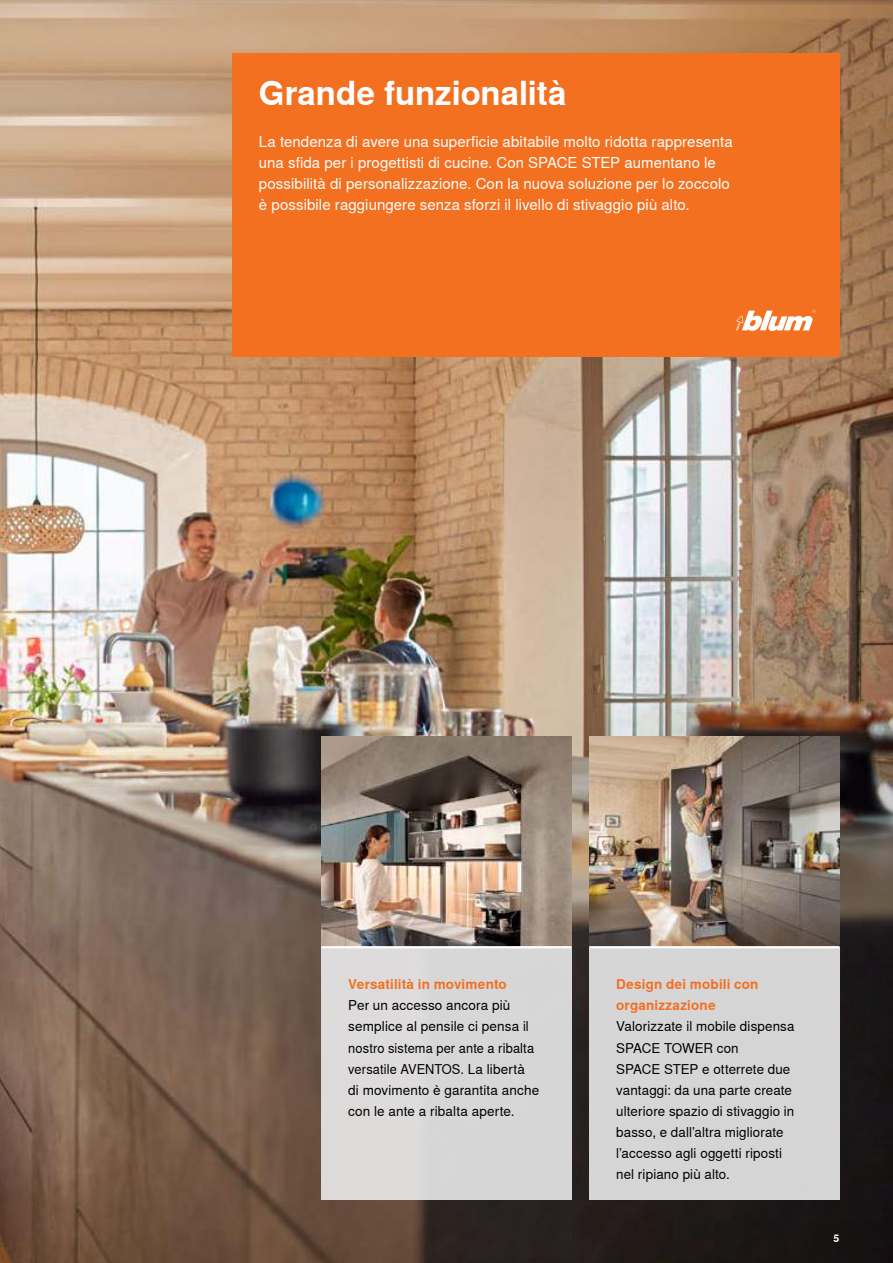
<style>
.page{position:relative;width:893px;height:1263px;background:#fff}
.page>*{position:absolute;margin:0;border:0;box-sizing:border-box;transform-origin:0 0}
.t1{font:700 33px "Nimbus Sans Global";letter-spacing:-.005em;color:#fff}
.t2{font:15px/21px "Nimbus Sans Global";letter-spacing:.005em;color:#fff}
.t3{font:13.5px/21px "Nimbus Sans Global";letter-spacing:.01em;color:#000}
.t4{font:700 13.5px/21px "Nimbus Sans Global";letter-spacing:.015em;color:#f37021}
.t5{font:700 10.5px "Nimbus Sans Global";color:#fff}
</style>
<div class="page">
<img style="left:0;top:0;width:194px;height:1263px">
<img style="left:194px;top:0;width:699px;height:1263px">
<img style="left:321px;top:737px;width:250px;height:209px">
<img style="left:589px;top:737px;width:250px;height:209px">
<div style="left:232px;top:54px;width:607px;height:303px;background:#f37021"></div>
<svg style="left:736px;top:310px;width:80px;height:21px"></svg>
<div style="left:321px;top:947px;width:250px;height:253px;background:#d8d7d8"></div>
<div style="left:589px;top:947px;width:250px;height:253px;background:#d6d5d6"></div>
<hr style="left:321px;top:946px;width:250px;height:2px;background:#fff">
<hr style="left:589px;top:946px;width:250px;height:2px;background:#fff">
<h1 class="t1" style="left:259px;top:75px;width:309px">Grande funzionalità</h1>
<p class="t2" style="left:259px;top:132px;width:475px">La tendenza di avere una superficie abitabile molto ridotta rappresenta una sfida per i progettisti di cucine. Con SPACE STEP aumentano le possibilità di personalizzazione. Con la nuova soluzione per lo zoccolo è possibile raggiungere senza sforzi il livello di stivaggio più alto.</p>
<p class="t4" style="left:348px;top:974px;width:160px">Versatilità in movimento</p>
<p class="t3" style="left:348px;top:995px;width:192px">Per un accesso ancora più semplice al pensile ci pensa il nostro sistema per ante a ribalta versatile AVENTOS. La libertà<br>di movimento è garantita anche con le ante a ribalta aperte.</p>
<p class="t4" style="left:616px;top:974px;width:144px">Design dei mobili con organizzazione</p>
<p class="t3" style="left:616px;top:1016px;width:180px">Valorizzate il mobile dispensa<br>SPACE TOWER con<br>SPACE STEP e otterrete due vantaggi: da una parte create ulteriore spazio di stivaggio in basso, e dall’altra migliorate l’accesso agli oggetti riposti nel ripiano più alto.</p>
<p class="t5" style="left:833px;top:1232px;width:7px">5</p>
</div>
